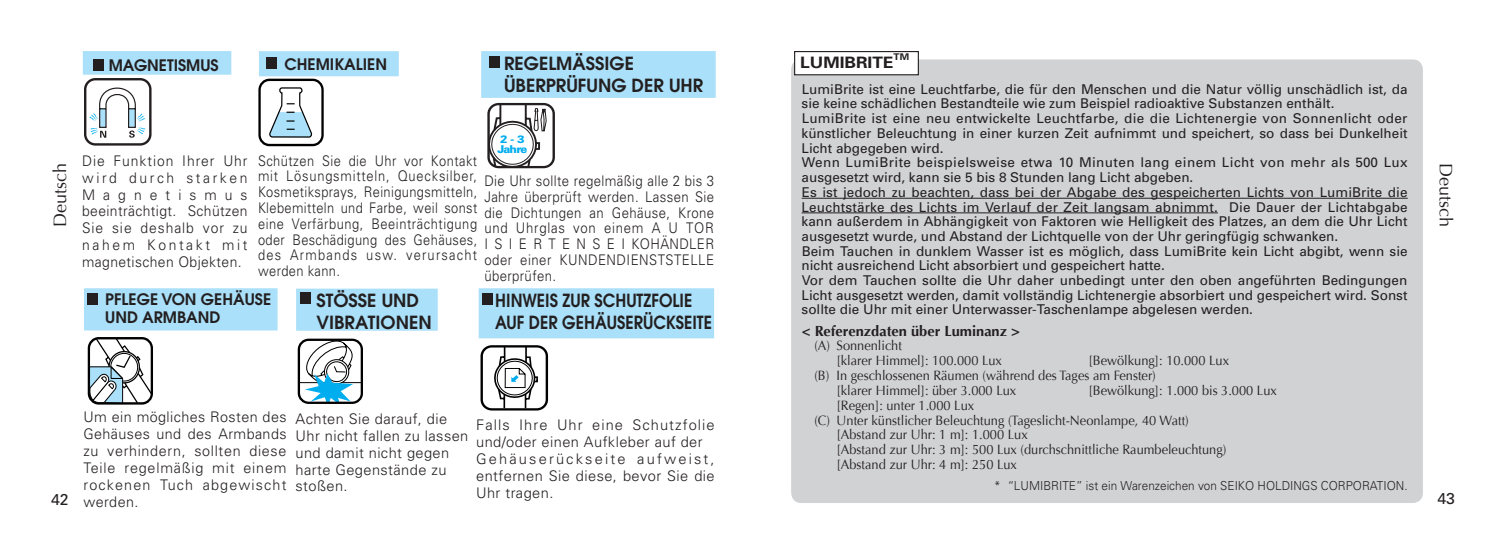
<style>
.page{position:relative;width:1506px;height:549px;background:#fff}
.page>*{position:absolute;margin:0;border:0;box-sizing:border-box;transform-origin:0 0}
.t1{font:600 18px/21.6px "Avant Garde";color:#231f20}
.t2{font:600 18px/21.6px "Avant Garde";color:#231f20;scale:.89 1}
.t3{font:18px "Optima";color:#231f20}
.t4{font:600 15.75px/18px "Avant Garde";color:#231f20}
.t5{font:700 15.75px "Univers";color:#231f20;scale:1.1 1}
.t6{font:15.75px "Univers";color:#231f20}
.t7{font:300 14.62px/16.9px "Univers";letter-spacing:.03em;color:#231f20}
.t8{font:300 14.62px/15.8px "Univers";letter-spacing:.03em;color:#231f20;text-align:justify;scale:.88 1}
.t9{font:300 14.62px/15.8px "Univers";letter-spacing:.03em;color:#231f20;text-align:justify;scale:.9 1}
.t10{font:300 14.62px/16.9px "Univers";letter-spacing:.03em;color:#231f20;text-align:justify;scale:.95 1}
.t11{font:700 14.62px "Optima";color:#231f20}
.t12{font:13.5px/14.6px "Univers";color:#231f20}
.t13{font:13.5px/14.8px "Optima";color:#231f20;scale:.95 1}
.t14{font:300 12.38px "Univers";color:#231f20;scale:.95 1}
.t15{font:900 10.8px/10.1px "Univers";letter-spacing:-.065em;color:#00aeef;scale:1.04 1}
.t16{font:700 9.22px "Univers";color:#231f20;scale:1.1 1}
</style>
<div class="page">
<div style="left:84px;top:288px;width:193px;height:42px;background:#aae0f9;border:2px solid #aae0f9"></div>
<svg style="left:89px;top:337px;width:64px;height:68px"></svg>
<div style="left:296px;top:288px;width:142px;height:42px;background:#aae0f9;border:2px solid #aae0f9"></div>
<hr style="left:299px;top:382px;width:63px;height:1px;background:#000">
<svg style="left:302px;top:341px;width:55px;height:60px"></svg>
<div style="left:298px;top:338px;width:65px;height:66px;border:2px solid #000;border-radius:10px"></div>
<div style="left:478px;top:288px;width:236px;height:50px;background:#aae0f9;border:2px solid #aae0f9"></div>
<div style="left:480px;top:345px;width:68px;height:65px;border:2px solid #000;border-radius:10px"></div>
<svg style="left:490px;top:345px;width:49px;height:64px"></svg>
<div style="left:300px;top:292px;width:10px;height:12px;background:#231f20"></div>
<div style="left:482px;top:293px;width:10px;height:12px;background:#231f20"></div>
<div style="left:259px;top:51px;width:140px;height:25px;background:#aae0f9;border:2px solid #aae0f9"></div>
<div style="left:481px;top:51px;width:234px;height:47px;background:#aae0f9"></div>
<div style="left:487px;top:103px;width:68px;height:65px;border:2px solid #231f20;border-radius:10px"></div>
<svg style="left:487px;top:103px;width:60px;height:65px"></svg>
<div style="left:83px;top:51px;width:148px;height:24px;background:#aae0f9;border:2px solid #aae0f9"></div>
<div style="left:84px;top:78px;width:67px;height:67px;border:2px solid #231f20;border-radius:10px"></div>
<svg style="left:89px;top:82px;width:56px;height:56px"></svg>
<div style="left:258px;top:79px;width:66px;height:67px;border:2px solid #000;border-radius:10px"></div>
<svg style="left:269px;top:87px;width:43px;height:51px"></svg>
<div style="left:93px;top:59px;width:11px;height:11px;background:#231f20"></div>
<div style="left:266px;top:58px;width:10px;height:11px;background:#231f20"></div>
<div style="left:488px;top:57px;width:11px;height:11px;background:#231f20"></div>
<div style="left:87px;top:293px;width:11px;height:11px;background:#231f20"></div>
<div style="left:791px;top:59px;width:631px;height:444px;background:#d1d2d4;border-radius:10px"></div>
<div style="left:794px;top:52px;width:124px;height:23px;background:#fff"></div>
<div style="left:794px;top:51px;width:124px;height:24px;border:1px solid #231f20"></div>
<hr style="left:801px;top:198px;width:606px;height:1px;background:#231f20">
<hr style="left:801px;top:212px;width:416px;height:1px;background:#231f20">
<p class="t4" style="left:284px;top:55px;width:104px">CHEMIKALIEN</p>
<h1 class="t1" style="left:504px;top:52px;width:201px">REGELMÄSSIGE<br>ÜBERPRÜFUNG DER UHR</h1>
<p class="t5" style="left:800px;top:53px;width:86px">LUMIBRITE</p>
<p class="t16" style="left:893px;top:51px;width:16px">TM</p>
<p class="t12" style="left:801px;top:82px;width:607px">LumiBrite ist eine Leuchtfarbe, die für den Menschen und die Natur völlig unschädlich ist, da sie keine schädlichen Bestandteile wie zum Beispiel radioaktive Substanzen enthält.<br>LumiBrite ist eine neu entwickelte Leuchtfarbe, die die Lichtenergie von Sonnenlicht oder künstlicher Beleuchtung in einer kurzen Zeit aufnimmt und speichert, so dass bei Dunkelheit Licht abgegeben wird.<br>Wenn LumiBrite beispielsweise etwa 10 Minuten lang einem Licht von mehr als 500 Lux ausgesetzt wird, kann sie 5 bis 8 Stunden lang Licht abgeben.<br>Es ist jedoch zu beachten, dass bei der Abgabe des gespeicherten Lichts von LumiBrite die Leuchtstärke des Lichts im Verlauf der Zeit langsam abnimmt. Die Dauer der Lichtabgabe kann außerdem in Abhängigkeit von Faktoren wie Helligkeit des Platzes, an dem die Uhr Licht ausgesetzt wurde, und Abstand der Lichtquelle von der Uhr geringfügig schwanken.<br>Beim Tauchen in dunklem Wasser ist es möglich, dass LumiBrite kein Licht abgibt, wenn sie nicht ausreichend Licht absorbiert und gespeichert hatte.<br>Vor dem Tauchen sollte die Uhr daher unbedingt unter den oben angeführten Bedingungen Licht ausgesetzt werden, damit vollständig Lichtenergie absorbiert und gespeichert wird. Sonst sollte die Uhr mit einer Unterwasser-Taschenlampe abgelesen werden.</p>
<p class="t11" style="left:801px;top:323px;width:220px">&lt; Referenzdaten über Luminanz &gt;</p>
<p class="t13" style="left:836px;top:338px;width:176px;text-indent:-22px">(A) Sonnenlicht<br>[klarer Himmel]: 100.000 Lux</p>
<p class="t4" style="left:109px;top:55px;width:111px">MAGNETISMUS</p>
<p class="t15" style="left:497px;top:134px;width:30px">2 - 3<br>Jahre</p>
<p class="t8" style="left:258px;top:152px;width:251px">Schützen Sie die Uhr vor Kontakt mit Lösungsmitteln, Quecksilber, Kosmetiksprays, Reinigungsmitteln, Klebemitteln und Farbe, weil sonst eine Verfärbung, Beeinträchtigung oder Beschädigung des Gehäuses, des Armbands usw. verursacht werden kann.</p>
<p class="t4" style="left:105px;top:289px;width:167px">PFLEGE VON GEHÄUSE<br>UND ARMBAND</p>
<p class="t10" style="left:82px;top:152px;width:176px">Die Funktion Ihrer Uhr wird durch starken Magnetismus beeinträchtigt. Schützen Sie sie deshalb vor zu nahem Kontakt mit magnetischen Objekten.</p>
<h1 class="t3" style="left:50px;top:226px;width:65px;rotate:-90deg">Deutsch</h1>
<h1 class="t3" style="left:1456px;top:163px;width:65px;rotate:90deg">Deutsch</h1>
<p class="t9" style="left:484px;top:173px;width:257px">Die Uhr sollte regelmäßig alle 2 bis 3<br>Jahre überprüft werden. Lassen Sie die Dichtungen an Gehäuse, Krone und Uhrglas von einem A U TOR I S I E R T E N S E I KOHÄNDLER oder einer KUNDENDIENSTSTELLE überprüfen.</p>
<h1 class="t1" style="left:316px;top:289px;width:117px">STÖSSE UND<br>VIBRATIONEN</h1>
<h1 class="t2" style="left:495px;top:289px;width:245px">HINWEIS ZUR SCHUTZFOLIE<br>AUF DER GEHÄUSERÜCKSEITE</h1>
<p class="t13" style="left:1088px;top:353px;width:149px">[Bewölkung]: 10.000 Lux</p>
<p class="t13" style="left:814px;top:368px;width:361px">(B) In geschlossenen Räumen (während des Tages am Fenster)</p>
<p class="t13" style="left:836px;top:383px;width:191px">[klarer Himmel]: über 3.000 Lux</p>
<p class="t13" style="left:1088px;top:383px;width:200px">[Bewölkung]: 1.000 bis 3.000 Lux</p>
<p class="t13" style="left:836px;top:397px;width:146px">[Regen]: unter 1.000 Lux</p>
<p class="t13" style="left:814px;top:412px;width:396px">(C) Unter künstlicher Beleuchtung (Tageslicht-Neonlampe, 40 Watt)</p>
<p class="t13" style="left:836px;top:427px;width:203px">[Abstand zur Uhr: 1 m]: 1.000 Lux</p>
<p class="t13" style="left:836px;top:442px;width:412px">[Abstand zur Uhr: 3 m]: 500 Lux (durchschnittliche Raumbeleuchtung)</p>
<p class="t13" style="left:836px;top:457px;width:191px">[Abstand zur Uhr: 4 m]: 250 Lux</p>
<p class="t14" style="left:994px;top:477px;width:436px">* “LUMIBRITE” ist ein Warenzeichen von SEIKO HOLDINGS CORPORATION.</p>
<p class="t7" style="left:83px;top:408px;width:205px;text-align:justify">Um ein mögliches Rosten des Gehäuses und des Armbands zu verhindern, sollten diese Teile regelmäßig mit einem rockenen Tuch abgewischt werden.</p>
<p class="t7" style="left:295px;top:410px;width:174px">Achten Sie darauf, die<br>Uhr nicht fallen zu lassen und damit nicht gegen harte Gegenstände zu stoßen.</p>
<p class="t7" style="left:476px;top:416px;width:240px">Falls Ihre Uhr eine Schutzfolie und/oder einen Aufkleber auf der<br>Gehäuserückseite aufweist, entfernen Sie diese, bevor Sie die<br>Uhr tragen.</p>
<p class="t6" style="left:51px;top:490px;width:19px">42</p>
<p class="t6" style="left:1437px;top:489px;width:19px">43</p>
</div>
